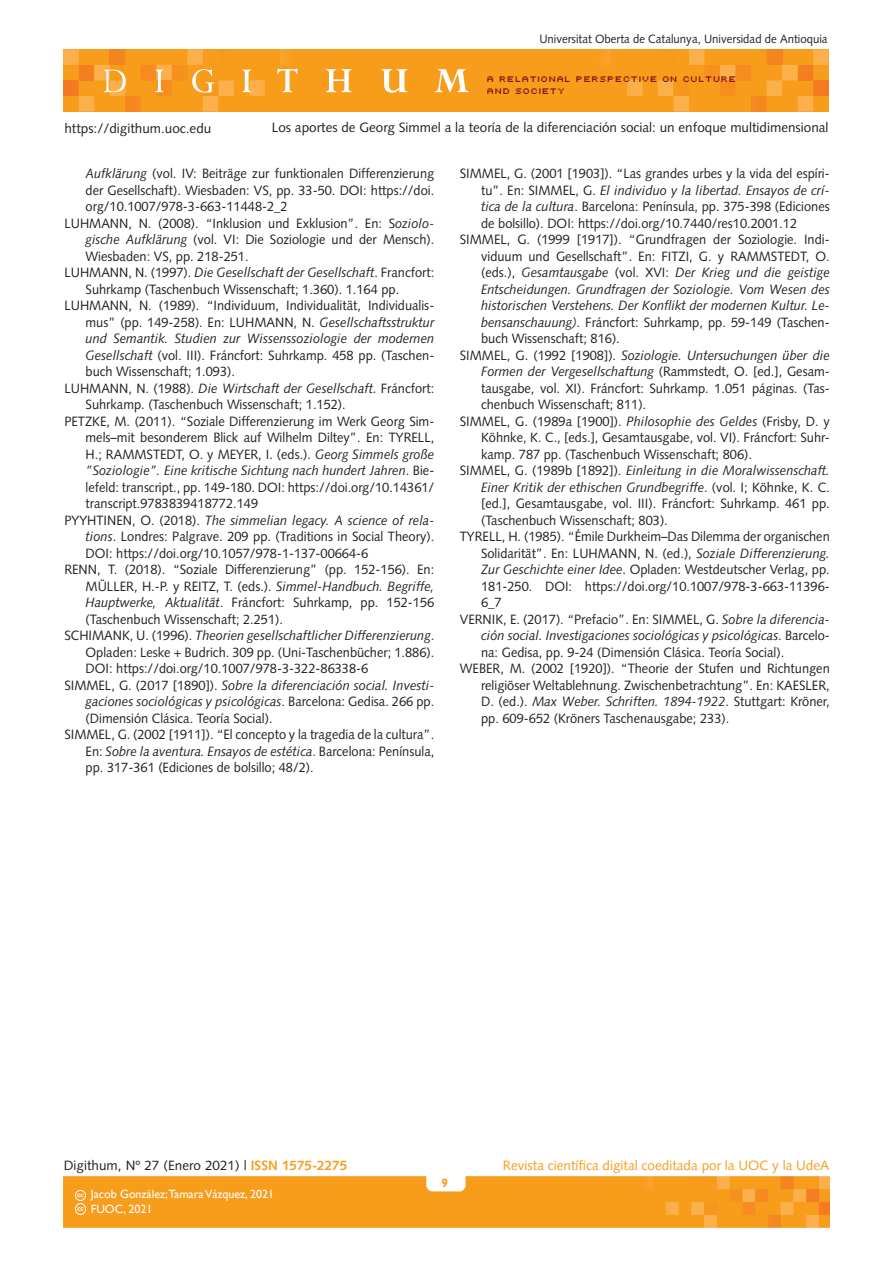
<style>
.page{position:relative;width:893px;height:1263px;background:#fff}
.page>*{position:absolute;margin:0;border:0;box-sizing:border-box;transform-origin:0 0}
._04_biblio{font:13.5px/16.5px "Syntax LT Std";color:#231f20;text-align:justify;scale:.95 1}
._04_biblio-2{font:13.5px "Syntax LT Std";color:#231f20}
.t1{font:13.5px "Syntax LT Std";color:#f89c1c}
.t2{font:12px "Syntax LT Std";color:#231f20;scale:.95 1}
.t3{font:12px/14.4px "Gill Sans";color:#fff}
.t4{font:700 12px "Gill Sans";color:#f89c1c}
.t5{font:9px/12px "Uni 0554";color:#821316}
.s1{font-style:italic}
.s2{font-weight:700;color:#f89c1c}
</style>
<div class="page">
<div style="left:63px;top:49px;width:766px;height:62px;background:#f89c1c"></div>
<hr style="left:265px;top:49px;width:1px;height:62px;background:#faab40">
<hr style="left:266px;top:49px;width:2px;height:62px;background:#faab3f">
<hr style="left:268px;top:49px;width:1px;height:62px;background:#faaa3d">
<hr style="left:269px;top:49px;width:2px;height:62px;background:#faa93b">
<hr style="left:271px;top:49px;width:1px;height:62px;background:#faa839">
<hr style="left:272px;top:49px;width:2px;height:62px;background:#faa837">
<hr style="left:274px;top:49px;width:1px;height:62px;background:#faa736">
<hr style="left:275px;top:49px;width:2px;height:62px;background:#faa633">
<hr style="left:277px;top:49px;width:1px;height:62px;background:#f9a531">
<hr style="left:278px;top:49px;width:2px;height:62px;background:#f9a430">
<hr style="left:625px;top:49px;width:2px;height:62px;background:#faab40">
<hr style="left:624px;top:49px;width:1px;height:62px;background:#faab3f">
<hr style="left:622px;top:49px;width:2px;height:62px;background:#faaa3d">
<hr style="left:621px;top:49px;width:1px;height:62px;background:#faa93b">
<hr style="left:619px;top:49px;width:2px;height:62px;background:#faa839">
<hr style="left:618px;top:49px;width:1px;height:62px;background:#faa837">
<hr style="left:616px;top:49px;width:2px;height:62px;background:#faa736">
<hr style="left:615px;top:49px;width:1px;height:62px;background:#faa633">
<hr style="left:613px;top:49px;width:2px;height:62px;background:#f9a531">
<hr style="left:612px;top:49px;width:1px;height:62px;background:#f9a430">
<svg style="left:605px;top:49px;width:6px;height:16px"></svg>
<svg style="left:627px;top:49px;width:202px;height:62px"></svg>
<hr style="left:815px;top:80px;width:4px;height:16px;background:#f47b21">
<hr style="left:819px;top:80px;width:3px;height:16px;background:#f47a21">
<hr style="left:822px;top:80px;width:3px;height:16px;background:#f47921">
<hr style="left:825px;top:80px;width:4px;height:16px;background:#f47921">
<svg style="left:63px;top:49px;width:202px;height:62px"></svg>
<svg style="left:277px;top:49px;width:21px;height:43px"></svg>
<svg style="left:326px;top:69px;width:26px;height:23px"></svg>
<svg style="left:381px;top:69px;width:26px;height:24px"></svg>
<svg style="left:434px;top:69px;width:35px;height:23px"></svg>
<img style="left:64px;top:1177px;width:765px;height:50px">
<svg style="left:75px;top:1190px;width:11px;height:24px"></svg>
<p class="t2" style="left:539px;top:31px;width:305px">Universitat Oberta de Catalunya, Universidad de Antioquia</p>
<p class="_04_biblio-2" style="left:64px;top:121px;width:149px">https://digithum.uoc.edu</p>
<p class="t5" style="left:488px;top:72px;width:251px">A RELATIONAL PERSPECTIVE ON CULTURE<br>AND SOCIETY</p>
<p class="_04_biblio-2" style="left:272px;top:120px;width:558px">Los aportes de Georg Simmel a la teoría de la diferenciación social: un enfoque multidimensional</p>
<p class="_04_biblio" style="left:86px;top:165px;width:369px"><span class="s1">Aufklärung</span> (vol. IV: Beiträge zur funktionalen Differenzierung der Gesellschaft). Wiesbaden: VS, pp. 33-50. DOI: https://doi. org/10.1007/978-3-663-11448-2_2</p>
<p class="_04_biblio" style="left:86px;top:215px;width:369px;text-indent:-21px">LUHMANN, N. (2008). “Inklusion und Exklusion”. En: S<span class="s1">oziolo&shy;gische Aufklärung</span> (vol. VI: Die Soziologie und der Mensch).<br>Wiesbaden: VS, pp. 218-251.</p>
<p class="_04_biblio" style="left:86px;top:264px;width:369px;text-indent:-21px">LUHMANN, N. (1997). <span class="s1">Die Gesellschaft der Gesellschaft</span>. Francfort:<br>Suhrkamp (Taschenbuch Wissenschaft; 1.360). 1.164 pp.</p>
<p class="_04_biblio" style="left:86px;top:297px;width:369px;text-indent:-21px">LUHMANN, N. (1989). “Individuum, Individualität, Individualis&shy;mus” (pp. 149-258). En: LUHMANN, N. <span class="s1">Gesellschaftsstruktur und Semantik. Studien zur Wissenssoziologie der modernen Gesellschaft</span> (vol. III). Fráncfort: Suhrkamp. 458 pp. (Taschen&shy;buch Wissenschaft; 1.093).</p>
<p class="_04_biblio" style="left:86px;top:380px;width:369px;text-indent:-21px">LUHMANN, N. (1988). <span class="s1">Die Wirtschaft der Gesellschaft</span>. Fráncfort:<br>Suhrkamp. (Taschenbuch Wissenschaft; 1.152).</p>
<p class="_04_biblio" style="left:86px;top:413px;width:369px;text-indent:-21px">PETZKE, M. (2011). “Soziale Differenzierung im Werk Georg Sim&shy;mels–mit besonderem Blick auf Wilhelm Diltey”. En: TYRELL, H.; RAMMSTEDT, O. y MEYER, I. (eds.). <span class="s1">Georg Simmels große ”Soziologie”. Eine kritische Sichtung nach hundert Jahren</span>. Bie&shy;lefeld: transcript., pp. 149-180. DOI: https://doi.org/10.14361/ transcript.9783839418772.149</p>
<p class="_04_biblio" style="left:86px;top:512px;width:369px;text-indent:-21px">PYYHTINEN, O. (2018). <span class="s1">The simmelian legacy. A science of rela&shy;tions</span>. Londres: Palgrave. 209 pp. (Traditions in Social Theory).<br>DOI: https://doi.org/10.1057/978-1-137-00664-6</p>
<p class="_04_biblio" style="left:86px;top:561px;width:369px;text-indent:-21px">RENN, T. (2018). “Soziale Differenzierung” (pp. 152-156). En:<br>MÜLLER, H.-P. y REITZ, T. (eds.). <span class="s1">Simmel-Handbuch. Begriffe, Hauptwerke, Aktualität</span>. Fráncfort: Suhrkamp, pp. 152-156 (Taschenbuch Wissenschaft; 2.251).</p>
<p class="_04_biblio" style="left:86px;top:627px;width:369px;text-indent:-21px">SCHIMANK, U. (1996). <span class="s1">Theorien gesellschaftlicher Differenzierung</span>.<br>Opladen: Leske + Budrich. 309 pp. (Uni-Taschenbücher; 1.886).<br>DOI: https://doi.org/10.1007/978-3-322-86338-6</p>
<p class="_04_biblio" style="left:86px;top:677px;width:369px;text-indent:-21px">SIMMEL, G. (2017 [1890]). <span class="s1">Sobre la diferenciación social. Investi&shy;gaciones sociológicas y psicológicas</span>. Barcelona: Gedisa. 266 pp. (Dimensión Clásica. Teoría Social).</p>
<p class="_04_biblio" style="left:86px;top:726px;width:369px;text-indent:-21px">SIMMEL, G. (2002 [1911]). “El concepto y la tragedia de la cultura”.<br>En: <span class="s1">Sobre la aventura. Ensayos de estética</span>. Barcelona: Península, pp. 317-361 (Ediciones de bolsillo; 48/2).</p>
<p class="_04_biblio" style="left:481px;top:165px;width:369px;text-indent:-21px">SIMMEL, G. (2001 [1903]). “Las grandes urbes y la vida del espíri&shy;tu”. En: SIMMEL, G. <span class="s1">El individuo y la libertad. Ensayos de crí&shy;tica de la cultura</span>. Barcelona: Península, pp. 375-398 (Ediciones de bolsillo). DOI: https://doi.org/10.7440/res10.2001.12</p>
<p class="_04_biblio" style="left:481px;top:231px;width:369px;text-indent:-21px">SIMMEL, G. (1999 [1917]). “Grundfragen der Soziologie. Indi&shy;viduum und Gesellschaft”. En: FITZI, G. y RAMMSTEDT, O. (eds.), <span class="s1">Gesamtausgabe</span> (vol. XVI: <span class="s1">Der Krieg und die geistige Entscheidungen. Grundfragen der Soziologie. Vom Wesen des historischen Verstehens. Der Konflikt der modernen Kultur. Le&shy;bensanschauung)</span>. Fráncfort: Suhrkamp, pp. 59-149 (Taschen&shy;buch Wissenschaft; 816).</p>
<p class="_04_biblio" style="left:481px;top:347px;width:369px;text-indent:-21px">SIMMEL, G. (1992 [1908]). <span class="s1">Soziologie. Untersuchungen über die Formen der Vergesellschaftung</span> (Rammstedt, O. [ed.], Gesam&shy;tausgabe, vol. XI). Fráncfort: Suhrkamp. 1.051 páginas. (Tas&shy;chenbuch Wissenschaft; 811).</p>
<p class="_04_biblio" style="left:481px;top:413px;width:369px;text-indent:-21px">SIMMEL, G. (1989a [1900]). <span class="s1">Philosophie des Geldes</span> (Frisby, D. y Köhnke, K. C., [eds.], Gesamtausgabe, vol. VI). Fráncfort: Suhr&shy;kamp. 787 pp. (Taschenbuch Wissenschaft; 806).</p>
<p class="_04_biblio" style="left:481px;top:462px;width:369px;text-indent:-21px">SIMMEL, G. (1989b [1892]). <span class="s1">Einleitung in die Moralwissenschaft.<br>Einer Kritik der ethischen Grundbegriffe</span>. (vol. I; Köhnke, K. C. [ed.], Gesamtausgabe, vol. III). Fráncfort: Suhrkamp. 461 pp. (Taschenbuch Wissenschaft; 803).</p>
<p class="_04_biblio" style="left:481px;top:528px;width:369px;text-indent:-21px">TYRELL, H. (1985). “Émile Durkheim–Das Dilemma der organischen Solidarität”. En: LUHMANN, N. (ed.), <span class="s1">Soziale Differenzierung.<br>Zur Geschichte einer Idee</span>. Opladen: Westdeutscher Verlag, pp.<br>181-250. DOI: https://doi.org/10.1007/978-3-663-11396- 6_7</p>
<p class="_04_biblio" style="left:481px;top:611px;width:369px;text-indent:-21px">VERNIK, E. (2017). “Prefacio”. En: SIMMEL, G. <span class="s1">Sobre la diferencia&shy;ción social. Investigaciones sociológicas y psicológicas</span>. Barcelo&shy;na: Gedisa, pp. 9-24 (Dimensión Clásica. Teoría Social).</p>
<p class="_04_biblio" style="left:481px;top:660px;width:369px;text-indent:-21px">WEBER, M. (2002 [1920]). “Theorie der Stufen und Richtungen religiöser Weltablehnung. Zwischenbetrachtung”. En: KAESLER, D. (ed.). <span class="s1">Max Weber. Schriften. 1894-1922</span>. Stuttgart: Kröner, pp. 609-652 (Kröners Taschenausgabe; 233).</p>
<p class="_04_biblio-2" style="left:64px;top:1157px;width:285px">Digithum, Nº 27 (Enero 2021) | <span class="s2">ISSN 1575-2275</span></p>
<p class="t1" style="left:503px;top:1157px;width:328px">Revista científica digital coeditada por la UOC y la UdeA</p>
<p class="t3" style="left:91px;top:1187px;width:185px">Jacob González;Tamara Vázquez, 2021<br>FUOC, 2021</p>
<p class="t4" style="left:442px;top:1175px;width:8px">9</p>
</div>
